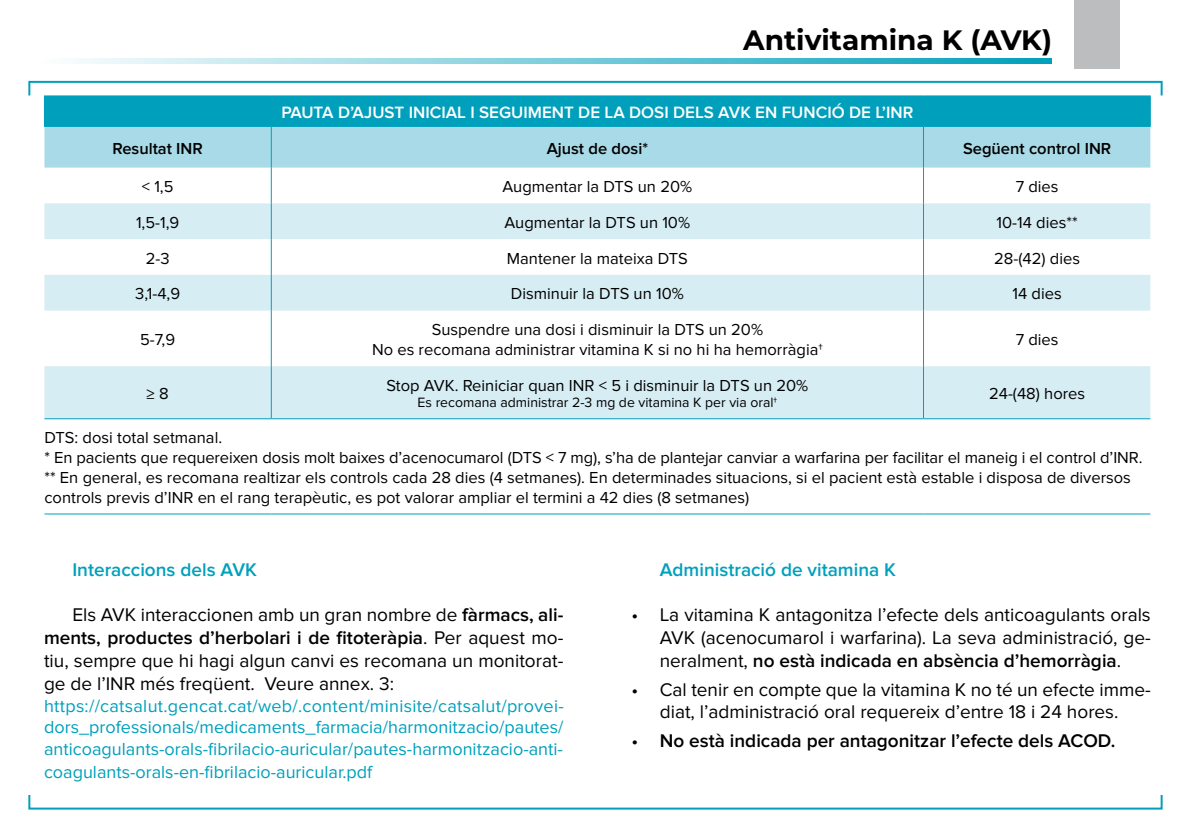
<style>
.page{position:relative;width:1191px;height:840px;background:#fff}
.page>*{position:absolute;margin:0;border:0;box-sizing:border-box;transform-origin:0 0}
.t1{font:700 28px "Montserrat";color:#000}
.t2{font:19px/22.8px "Proxima Nova";color:#000;text-align:justify}
.t3{font:600 19px "Proxima Nova";color:#000}
.t4{font:600 19px "Proxima Nova";color:#00a0bc}
.t5{font:18px/22px "Proxima Nova";color:#00a0bc;text-align:justify}
.t6{font:600 17px "Proxima Nova";color:#fff}
.t7{font:16.4px/19.8px "Proxima Nova";color:#000;text-align:center}
.t8{font:600 16.4px "Proxima Nova";color:#000}
.t9{font:14px "Proxima Nova";color:#000}
.s1{font-weight:600}
.s2{font-weight:400}
</style>
<div class="page">
<svg style="left:79px;top:58px;width:973px;height:6px;background:#7accdb"></svg>
<div style="left:1074px;top:0;width:46px;height:68px;background:#bbbdbe"></div>
<div style="left:28px;top:81px;width:1134px;height:15px;border:2px solid #00a0bc"></div>
<div style="left:28px;top:793px;width:1134px;height:16px;border:2px solid #00a0bc"></div>
<div style="left:44px;top:96px;width:1106px;height:30px;background:#00a0bc"></div>
<div style="left:44px;top:127px;width:1106px;height:40px;background:#a9dae7"></div>
<svg style="left:44px;top:203px;width:1106px;height:215px;fill:#d7edf4"></svg>
<hr style="left:271px;top:127px;width:1px;height:40px;background:#00a0bc">
<hr style="left:271px;top:167px;width:1px;height:36px;background:#00a0bc">
<hr style="left:271px;top:203px;width:1px;height:36px;background:#00a0bc">
<hr style="left:271px;top:239px;width:1px;height:36px;background:#00a0bc">
<hr style="left:271px;top:275px;width:1px;height:35px;background:#00a0bc">
<hr style="left:271px;top:310px;width:1px;height:56px;background:#00a0bc">
<hr style="left:271px;top:366px;width:1px;height:52px;background:#00a0bc">
<hr style="left:923px;top:127px;width:1px;height:40px;background:#00a0bc">
<hr style="left:923px;top:167px;width:1px;height:36px;background:#00a0bc">
<hr style="left:923px;top:203px;width:1px;height:36px;background:#00a0bc">
<hr style="left:923px;top:239px;width:1px;height:36px;background:#00a0bc">
<hr style="left:923px;top:275px;width:1px;height:35px;background:#00a0bc">
<hr style="left:923px;top:310px;width:1px;height:56px;background:#00a0bc">
<hr style="left:923px;top:366px;width:1px;height:52px;background:#00a0bc">
<hr style="left:44px;top:95px;width:227px;height:1px;background:#00a0bc">
<hr style="left:271px;top:95px;width:652px;height:1px;background:#00a0bc">
<hr style="left:923px;top:95px;width:227px;height:1px;background:#00a0bc">
<hr style="left:1150px;top:96px;width:1px;height:30px;background:#00a0bc">
<hr style="left:44px;top:126px;width:227px;height:1px;background:#00a0bc">
<hr style="left:271px;top:126px;width:652px;height:1px;background:#00a0bc">
<hr style="left:923px;top:126px;width:227px;height:1px;background:#00a0bc">
<hr style="left:44px;top:418px;width:227px;height:1px;background:#00a0bc">
<hr style="left:271px;top:418px;width:652px;height:1px;background:#00a0bc">
<hr style="left:923px;top:418px;width:227px;height:1px;background:#00a0bc">
<hr style="left:44px;top:513px;width:227px;height:1px;background:#00a0bc">
<hr style="left:271px;top:513px;width:652px;height:1px;background:#00a0bc">
<hr style="left:923px;top:513px;width:227px;height:1px;background:#00a0bc">
<h1 class="t1" style="left:743px;top:20px;width:310px">Antivitamina K (AVK)</h1>
<p class="t6" style="left:281px;top:102px;width:633px">PAUTA D’AJUST INICIAL I SEGUIMENT DE LA DOSI DELS AVK EN FUNCIÓ DE L’INR</p>
<p class="t8" style="left:112px;top:138px;width:92px">Resultat INR</p>
<p class="t8" style="left:547px;top:138px;width:103px">Ajust de dosi*</p>
<p class="t8" style="left:963px;top:138px;width:150px">Següent control INR</p>
<p class="t7" style="left:142px;top:177px;width:33px">&lt; 1,5</p>
<p class="t7" style="left:502px;top:177px;width:191px">Augmentar la DTS un 20%</p>
<p class="t7" style="left:1015px;top:177px;width:44px">7 dies</p>
<p class="t7" style="left:136px;top:212px;width:45px">1,5-1,9</p>
<p class="t7" style="left:504px;top:212px;width:187px">Augmentar la DTS un 10%</p>
<p class="t7" style="left:996px;top:212px;width:83px">10-14 dies**</p>
<p class="t7" style="left:146px;top:248px;width:25px">2-3</p>
<p class="t7" style="left:507px;top:248px;width:183px">Mantener la mateixa DTS</p>
<p class="t7" style="left:994px;top:248px;width:87px">28-(42) dies</p>
<p class="t7" style="left:135px;top:284px;width:46px">3,1-4,9</p>
<p class="t7" style="left:511px;top:284px;width:174px">Disminuir la DTS un 10%</p>
<p class="t7" style="left:1012px;top:284px;width:51px">14 dies</p>
<p class="t7" style="left:140px;top:329px;width:37px">5-7,9</p>
<p class="t7" style="left:372px;top:320px;width:452px">Suspendre una dosi i disminuir la DTS un 20%<br>No es recomana administrar vitamina K si no hi ha hemorràgia†</p>
<p class="t7" style="left:1015px;top:329px;width:44px">7 dies</p>
<p class="t7" style="left:147px;top:383px;width:24px">≥ 8</p>
<p class="t7" style="left:386px;top:375px;width:423px">Stop AVK. Reiniciar quan INR &lt; 5 i disminuir la DTS un 20%</p>
<p class="t9" style="left:417px;top:394px;width:361px">Es recomana administrar 2-3 mg de vitamina K per via oral†</p>
<p class="t7" style="left:989px;top:383px;width:98px">24-(48) hores</p>
<p class="t7" style="left:44px;top:428px;width:1099px;text-align:left">DTS: dosi total setmanal.<br>* En pacients que requereixen dosis molt baixes d’acenocumarol (DTS &lt; 7 mg), s’ha de plantejar canviar a warfarina per facilitar el maneig i el control d’INR. ** En general, es recomana realtizar els controls cada 28 dies (4 setmanes). En determinades situacions, si el pacient està estable i disposa de diversos controls previs d’INR en el rang terapèutic, es pot valorar ampliar el termini a 42 dies (8 setmanes)</p>
<p class="t4" style="left:72px;top:558px;width:186px">Interaccions dels AVK</p>
<p class="t2" style="left:44px;top:603px;width:521px;text-indent:28px">Els AVK interaccionen amb un gran nombre de <span class="s1">fàrmacs, ali&shy;ments, productes d’herbolari i de fitoteràpia</span>. Per aquest mo&shy;tiu, sempre que hi hagi algun canvi es recomana un monitorat&shy;ge de l’INR més freqüent. Veure annex. 3:</p>
<p class="t5" style="left:44px;top:694px;width:521px">https://catsalut.gencat.cat/web/.content/minisite/catsalut/provei&shy;dors_professionals/medicaments_farmacia/harmonitzacio/pautes/ anticoagulants-orals-fibrilacio-auricular/pautes-harmonitzacio-anti&shy;coagulants-orals-en-fibrilacio-auricular.pdf</p>
<p class="t4" style="left:660px;top:558px;width:238px">Administració de vitamina K</p>
<p class="t2" style="left:660px;top:603px;width:492px;text-indent:-28px">• La vitamina K antagonitza l’efecte dels anticoagulants orals AVK (acenocumarol i warfarina). La seva administració, ge&shy;neralment, <span class="s1">no està indicada en absència d’hemorràgia</span>.</p>
<p class="t2" style="left:631px;top:677px;width:521px;text-align:center">• Cal tenir en compte que la vitamina K no té un efecte imme&shy;diat, l’administració oral requereix d’entre 18 i 24 hores.</p>
<p class="t3" style="left:631px;top:729px;width:485px"><span class="s2">•</span> No està indicada per antagonitzar l’efecte dels ACOD.</p>
</div>
